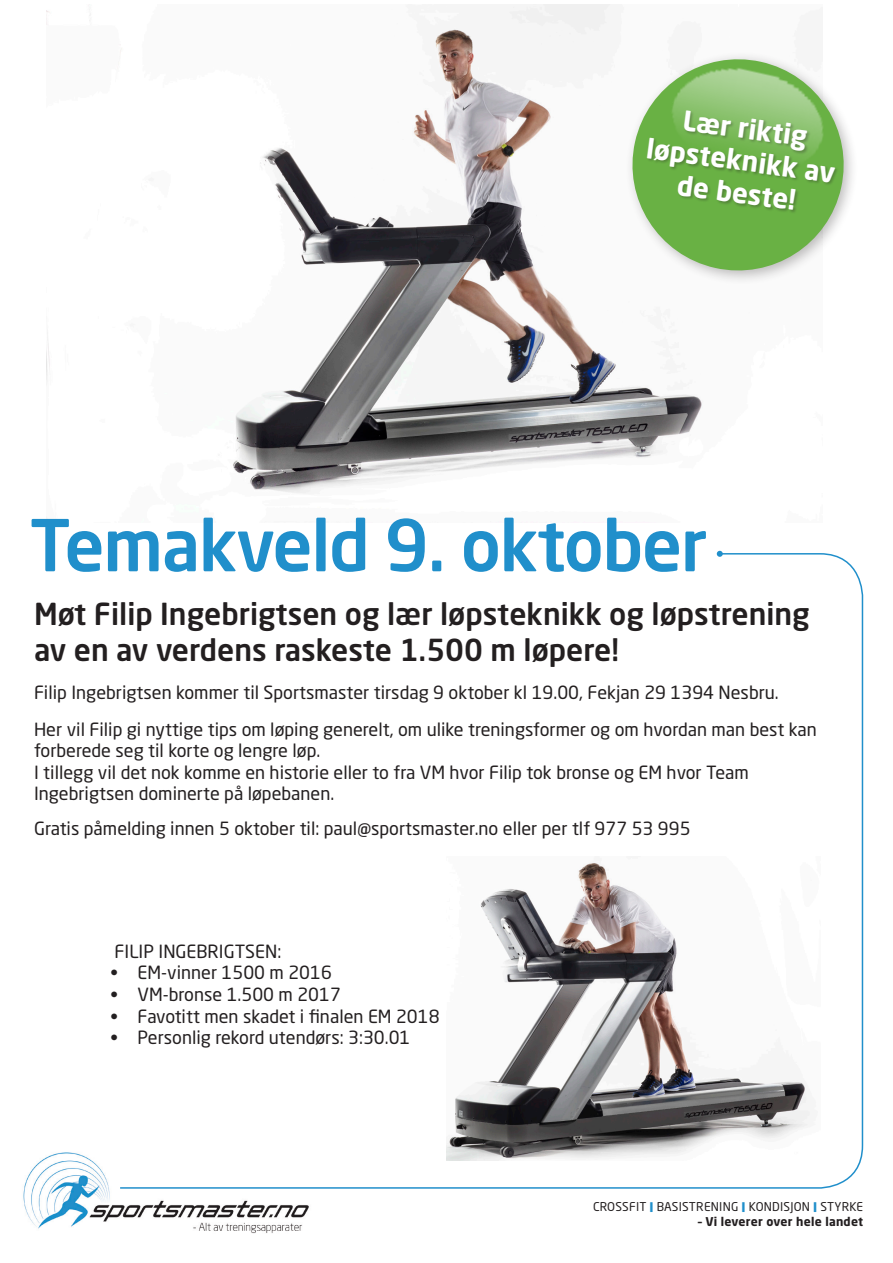
<style>
.page{position:relative;width:893px;height:1263px;background:#fff}
.page>*{position:absolute;margin:0;border:0;box-sizing:border-box;transform-origin:0 0}
.Heading{font:500 70.5px "Neo Sans Std";letter-spacing:-.02em;color:#208fcb}
.Subheading{font:500 30px/36px "Neo Sans Std";color:#231f20}
.t1{font:700 27px/32.4px "Neo Sans Std";color:#fff;text-align:center}
.Subheading-2{font:18px/21.6px "Neo Sans Std";color:#231f20}
.t2{font:12px "Neo Sans Std";letter-spacing:.02em;color:#231f20}
.t3{font:700 12px "Neo Sans Std";letter-spacing:.02em;color:#231f20}
.s1{font-weight:900;font-size:10.5px;color:#208fcb}
</style>
<div class="page">
<img style="left:23px;top:1152px;width:286px;height:82px">
<img style="left:47px;top:5px;width:655px;height:489px">
<svg style="left:119px;top:553px;width:745px;height:636px"></svg>
<svg style="left:717px;top:551px;width:6px;height:6px"></svg>
<img style="left:446px;top:857px;width:375px;height:304px">
<div style="left:625px;top:52px;width:234px;height:234px;background:#fff"></div>
<svg style="left:622px;top:49px;width:230px;height:232px"></svg>
<img style="left:661px;top:52px;width:175px;height:58px">
<div style="left:647px;top:110px;width:192px;height:104px;background:#231f20;opacity:.3"></div>
<p class="t1" style="left:654px;top:98px;width:191px;rotate:8deg">Lær riktig løpsteknikk av de beste!</p>
<p class="Heading" style="left:30px;top:501px;width:679px">Temakveld 9. oktober</p>
<p class="Subheading" style="left:34px;top:595px;width:777px">Møt Filip Ingebrigtsen og lær løpsteknikk og løpstrening av en av verdens raskeste 1.500 m løpere!</p>
<p class="Subheading-2" style="left:34px;top:674px;width:784px;line-height:36.6px">Filip Ingebrigtsen kommer til Sportsmaster tirsdag 9 oktober kl 19.00, Fekjan 29 1394 Nesbru.<br>Her vil Filip gi nyttige tips om løping generelt, om ulike treningsformer og om hvordan man best kan</p>
<p class="Subheading-2" style="left:34px;top:739px;width:716px">forberede seg til korte og lengre løp.<br>I tillegg vil det nok komme en historie eller to fra VM hvor Filip tok bronse og EM hvor Team<br>Ingebrigtsen dominerte på løpebanen.</p>
<p class="Subheading-2" style="left:34px;top:817px;width:658px">Gratis påmelding innen 5 oktober til: paul@sportsmaster.no eller per tlf 977 53 995</p>
<p class="Subheading-2" style="left:115px;top:940px;width:168px">FILIP INGEBRIGTSEN:</p>
<p class="Subheading-2" style="left:111px;top:962px;width:223px">• EM-vinner 1500 m 2016</p>
<p class="Subheading-2" style="left:111px;top:983px;width:232px">• VM-bronse 1.500 m 2017</p>
<p class="Subheading-2" style="left:111px;top:1005px;width:331px">• Favotitt men skadet i finalen EM 2018</p>
<p class="Subheading-2" style="left:111px;top:1026px;width:301px">• Personlig rekord utendørs: 3:30.01</p>
<p class="t2" style="left:593px;top:1199px;width:272px">CROSSFIT <span class="s1">|</span> BASISTRENING <span class="s1">|</span> KONDISJON <span class="s1">|</span> STYRKE</p>
<p class="t3" style="left:698px;top:1213px;width:167px">– Vi leverer over hele landet</p>
</div>
